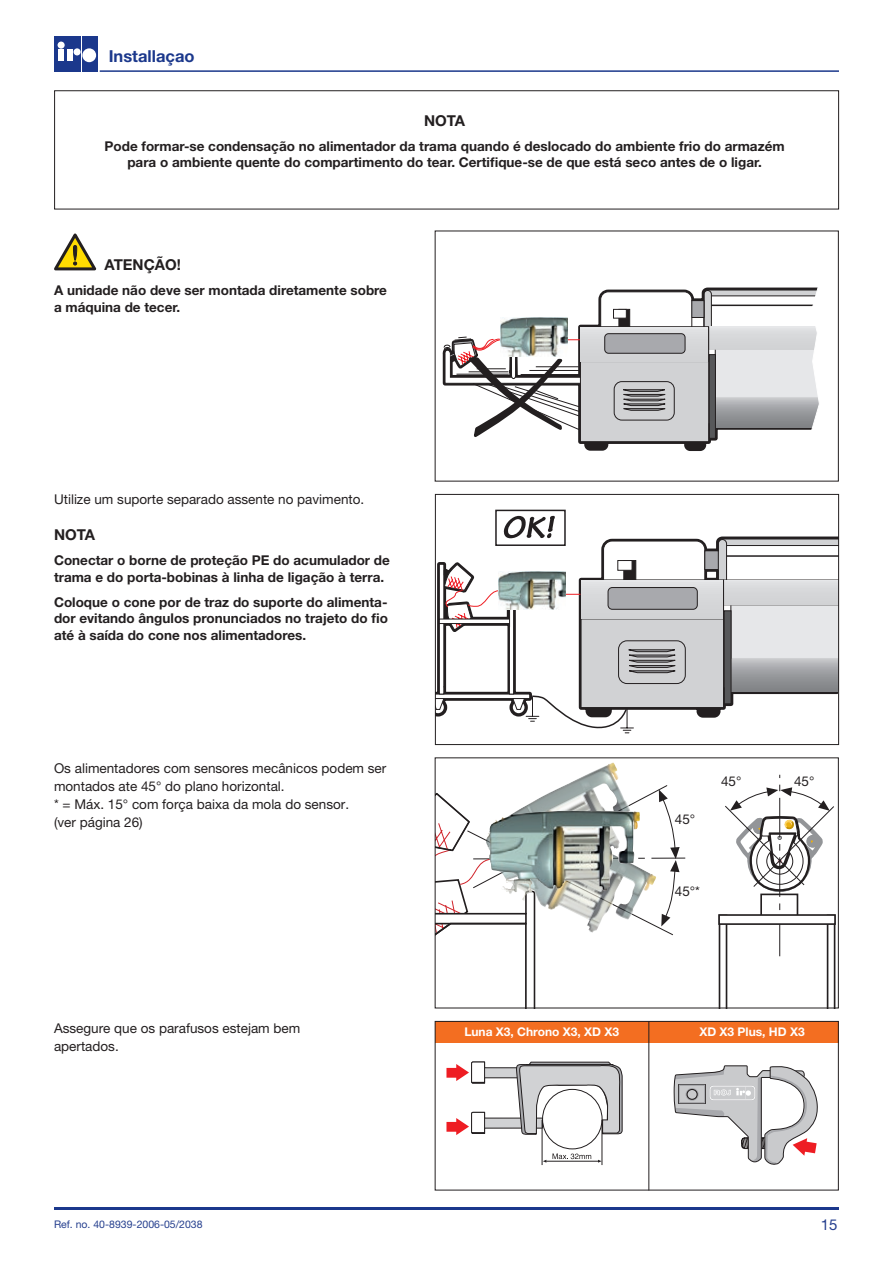
<style>
.page{position:relative;width:893px;height:1263px;background:#fff}
.page>*{position:absolute;margin:0;border:0;box-sizing:border-box;transform-origin:0 0}
.t1{font:700 16.5px "Helvetica Neue LT Std";color:#1b388c}
.t2{font:700 15px "Helvetica Neue LT Std";color:#231f20}
.t3{font:15px "Helvetica Neue LT Pro";color:#253f8e}
.t4{font:700 13.5px/16.5px "Helvetica Neue LT Std";color:#231f20}
.t5{font:13.5px/18px "Helvetica Neue LT Pro";color:#231f20}
.t6{font:700 12px "Helvetica Neue LT Std";color:#fff}
.t7{font:10.5px "Helvetica Neue LT Pro";color:#253f8e}
</style>
<div class="page">
<div style="left:54px;top:36px;width:43px;height:36px;background:#1b388c"></div>
<hr style="left:81px;top:36px;width:1px;height:36px;background:#fff">
<div style="left:67px;top:49px;width:6px;height:12px;background:#fff"></div>
<div style="left:58px;top:42px;width:7px;height:7px;background:#fff;border-radius:50%"></div>
<div style="left:58px;top:49px;width:6px;height:12px;background:#fff"></div>
<div style="left:82px;top:48px;width:14px;height:14px;background:#fff;border-radius:50%"></div>
<div style="left:74px;top:48px;width:7px;height:7px;background:#fff;border-radius:50%"></div>
<hr style="left:54px;top:1208px;width:785px;height:2px;background:#1b388c">
<hr style="left:100px;top:70px;width:739px;height:2px;background:#1b388c">
<div style="left:435px;top:1021px;width:404px;height:21px;background:#f36e21"></div>
<div style="left:446px;top:1068px;width:12px;height:10px;background:#ee1d23"></div>
<div style="left:446px;top:1122px;width:12px;height:10px;background:#ee1d23"></div>
<svg style="left:456px;top:1062px;width:166px;height:103px"></svg>
<div style="left:435px;top:1021px;width:404px;height:169px;border:1px solid #231f20"></div>
<svg style="left:444px;top:287px;width:375px;height:164px"></svg>
<div style="left:495px;top:510px;width:71px;height:36px;border:2px solid #231f20"></div>
<svg style="left:437px;top:516px;width:400px;height:217px"></svg>
<div style="left:435px;top:494px;width:404px;height:251px;border:1px solid #231f20"></div>
<svg style="left:718px;top:775px;width:118px;height:231px"></svg>
<svg style="left:437px;top:784px;width:249px;height:222px"></svg>
<div style="left:54px;top:90px;width:785px;height:119px;border:1px solid #231f20"></div>
<img style="left:486px;top:764px;width:124px;height:129px">
<img style="left:498px;top:820px;width:137px;height:113px">
<img style="left:489px;top:813px;width:118px;height:79px">
<img style="left:499px;top:571px;width:66px;height:38px">
<img style="left:500px;top:318px;width:67px;height:38px">
<hr style="left:648px;top:1021px;width:1px;height:169px;background:#231f20">
<svg style="left:674px;top:1065px;width:144px;height:99px"></svg>
<svg style="left:54px;top:233px;width:43px;height:38px"></svg>
<p class="t1" style="left:109px;top:46px;width:87px">Installaçao</p>
<p class="t2" style="left:424px;top:111px;width:43px">NOTA</p>
<p class="t4" style="left:105px;top:137px;width:682px;text-align:center">Pode formar-se condensação no alimentador da trama quando é deslocado do ambiente frio do armazém para o ambiente quente do compartimento do tear. Certifique-se de que está seco antes de o ligar.</p>
<p class="t2" style="left:105px;top:256px;width:78px">ATENÇÃO!</p>
<p class="t4" style="left:54px;top:282px;width:334px">A unidade não deve ser montada diretamente sobre a máquina de tecer.</p>
<p class="t5" style="left:54px;top:490px;width:312px">Utilize um suporte separado assente no pavimento.</p>
<p class="t2" style="left:54px;top:525px;width:43px">NOTA</p>
<p class="t4" style="left:54px;top:552px;width:337px">Conectar o borne de proteção PE do acumulador de trama e do porta-bobinas à linha de ligação à terra.</p>
<p class="t4" style="left:54px;top:593px;width:336px;text-align:justify">Coloque o cone por de traz do suporte do alimenta&shy;dor evitando ângulos pronunciados no trajeto do fio até à saída do cone nos alimentadores.</p>
<p class="t5" style="left:54px;top:758px;width:334px">Os alimentadores com sensores mecânicos podem ser montados ate 45° do plano horizontal.<br>* = Máx. 15° com força baixa da mola do sensor.<br>(ver página 26)</p>
<p class="t5" style="left:54px;top:1019px;width:248px">Assegure que os parafusos estejam bem apertados.</p>
<p class="t7" style="left:54px;top:1218px;width:150px">Ref. no. 40-8939-2006-05/2038</p>
<p class="t5" style="left:675px;top:810px;width:22px">45°</p>
<p class="t5" style="left:721px;top:772px;width:22px">45°</p>
<p class="t5" style="left:794px;top:772px;width:22px">45°</p>
<p class="t5" style="left:675px;top:882px;width:27px">45°*</p>
<p class="t6" style="left:464px;top:1024px;width:156px">Luna X3, Chrono X3, XD X3</p>
<p class="t6" style="left:699px;top:1024px;width:107px">XD X3 Plus, HD X3</p>
<p class="t3" style="left:821px;top:1216px;width:18px">15</p>
</div>
